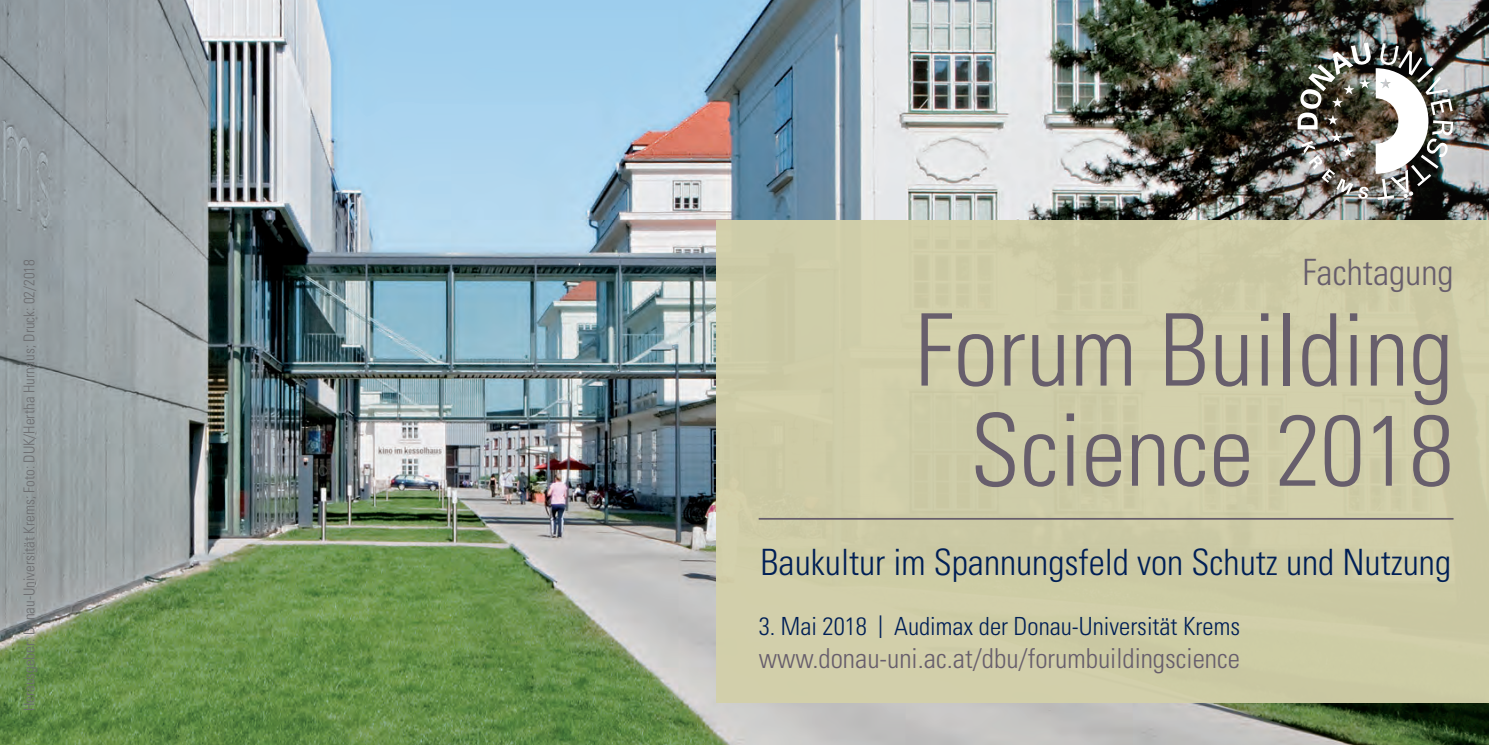
<style>
.page{position:relative;width:1489px;height:745px;background:#fff}
.page>*{position:absolute;margin:0;border:0;box-sizing:border-box;transform-origin:0 0}
.t1{font:300 condensed 100px/100px "Univers";color:#675e6c;text-align:center}
.t2{font:300 condensed 36.25px "Univers";color:#001f56}
.t3{font:300 condensed 36.25px "Univers";color:#675e6c}
.t4{font:300 condensed 27.5px "Univers";color:#675e6c}
.t5{font:300 condensed 25px "Univers";color:#001f56}
.t6{font:300 condensed 15px "Univers";color:#6c6d70}
.s1{font-size:31.25px}
</style>
<div class="page">
<img style="left:0;top:0;width:1488px;height:744px">
<img style="left:1251px;top:0;width:237px;height:220px">
<img style="left:1297px;top:43px;width:155px;height:157px">
<div style="left:716px;top:220px;width:772px;height:482px;background:#d3d0aa"></div>
<hr style="left:758px;top:517px;width:695px;height:2px;background:#675e6c">
<p class="t6" style="left:20px;top:710px;width:453px;rotate:-90deg">Herausgeber: Donau-Universität Krems; Foto: DUK/Hertha Hurnaus; Druck: 02/2018</p>
<h2 class="t3" style="left:1302px;top:251px;width:152px">Fachtagung</h2>
<h1 class="t1" style="left:914px;top:299px;width:540px">Forum Building<br>Science 2018</h1>
<h2 class="t2" style="left:760px;top:540px;width:692px">Baukultur im Spannungsfeld von Schutz und Nutzung</h2>
<h3 class="t5" style="left:758px;top:610px;width:483px">3. Mai 2018 <span class="s1">I</span> Audimax der Donau-Universität Krems</h3>
<h3 class="t4" style="left:758px;top:641px;width:483px">www.donau-uni.ac.at/dbu/forumbuildingscience</h3>
</div>
